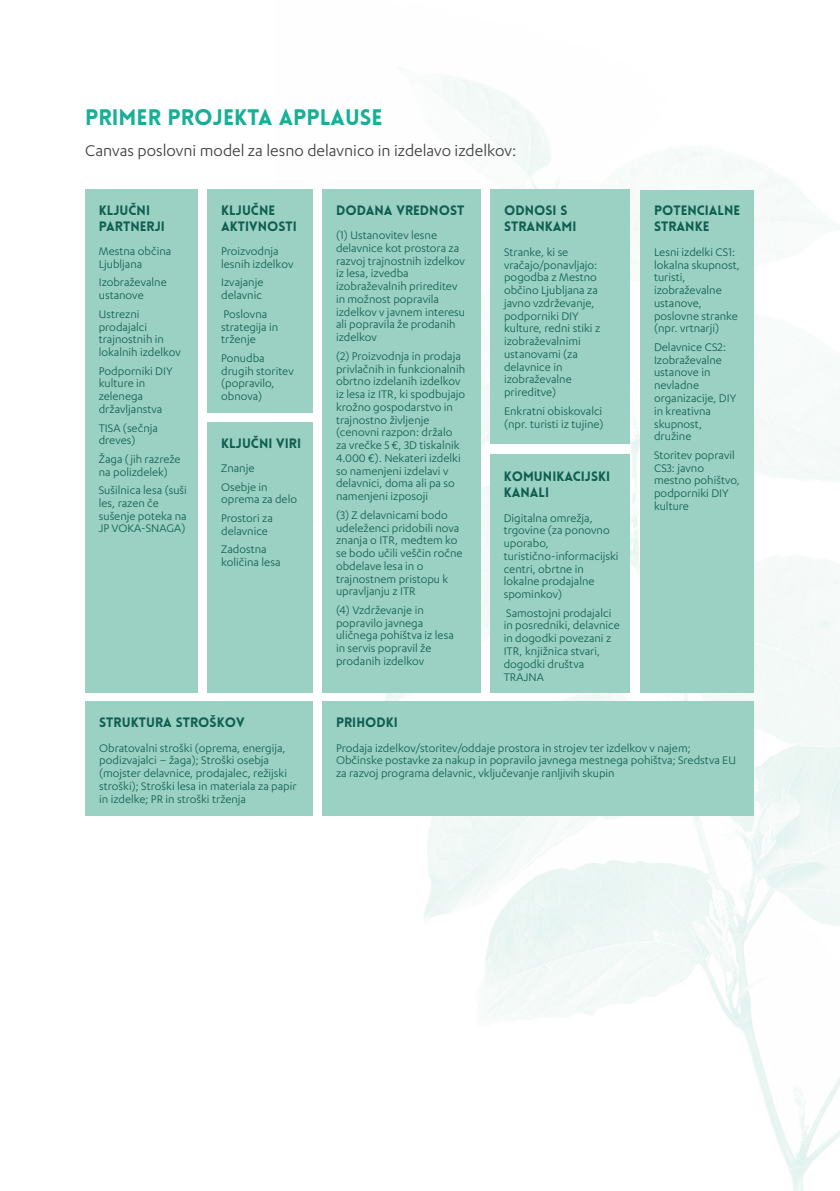
<style>
.page{position:relative;width:840px;height:1191px;background:#fff}
.page>*{position:absolute;margin:0;border:0;box-sizing:border-box;transform-origin:0 0}
.t1{font:900 22px "Lovelo";color:#17af95}
.t2{font:18px "Karbon";color:#3c3c3b}
.t3{font:900 13.4px/16px "Lovelo";color:#0f5f51}
.t4{font:12.8px/12.8px "Karbon";color:#0f5f51}
</style>
<div class="page">
<img style="left:274px;top:75px;width:565px;height:1116px">
<div style="left:85px;top:189px;width:113px;height:503px;background:#9bd1c2"></div>
<div style="left:207px;top:189px;width:105px;height:223px;background:#9bd1c2"></div>
<div style="left:322px;top:189px;width:158px;height:503px;background:#9bd1c2"></div>
<div style="left:207px;top:422px;width:105px;height:270px;background:#9bd1c2"></div>
<div style="left:490px;top:190px;width:139px;height:254px;background:#9bd1c2"></div>
<div style="left:490px;top:454px;width:139px;height:238px;background:#9bd1c2"></div>
<div style="left:640px;top:190px;width:113px;height:502px;background:#9bd1c2"></div>
<div style="left:85px;top:701px;width:227px;height:115px;background:#9bd1c2"></div>
<div style="left:322px;top:701px;width:431px;height:115px;background:#9bd1c2"></div>
<h1 class="t1" style="left:85px;top:103px;width:299px">PRIMER PROJEKTA APPLAUSE</h1>
<h2 class="t2" style="left:85px;top:141px;width:432px">Canvas poslovni model za lesno delavnico in izdelavo izdelkov:</h2>
<p class="t3" style="left:99px;top:202px;width:68px">KLJUČNI<br>PARTNERJI</p>
<p class="t4" style="left:99px;top:244px;width:74px">Mestna občina<br>Ljubljana</p>
<p class="t4" style="left:99px;top:276px;width:69px">Izobraževalne ustanove</p>
<p class="t4" style="left:99px;top:307px;width:84px">Ustrezni prodajalci trajnostnih in lokalnih izdelkov</p>
<p class="t4" style="left:99px;top:364px;width:75px">Podporniki DIY kulture in zelenega državljanstva</p>
<p class="t4" style="left:99px;top:421px;width:61px">TISA (sečnja dreves)</p>
<p class="t4" style="left:99px;top:452px;width:83px">Žaga ( jih razreže na polizdelek)</p>
<p class="t4" style="left:99px;top:483px;width:90px">Sušilnica lesa (suši les, razen če sušenje poteka na<br>JP VOKA-SNAGA)</p>
<p class="t3" style="left:221px;top:202px;width:77px">KLJUČNE<br>AKTIVNOSTI</p>
<p class="t4" style="left:221px;top:244px;width:74px">Proizvodnja lesnih izdelkov</p>
<p class="t4" style="left:221px;top:276px;width:44px">Izvajanje delavnic</p>
<p class="t4" style="left:221px;top:307px;width:59px">Poslovna strategija in trženje</p>
<p class="t4" style="left:221px;top:351px;width:74px">Ponudba drugih storitev (popravilo, obnova)</p>
<p class="t3" style="left:221px;top:435px;width:81px">KLJUČNI VIRI</p>
<p class="t4" style="left:221px;top:458px;width:48px;line-height:18.6px">Znanje<br>Osebje in</p>
<p class="t4" style="left:221px;top:490px;width:77px;line-height:18.6px">oprema za delo<br>Prostori za</p>
<p class="t4" style="left:221px;top:521px;width:48px;line-height:18.6px">delavnice<br>Zadostna</p>
<p class="t4" style="left:221px;top:555px;width:61px">količina lesa</p>
<p class="t3" style="left:336px;top:202px;width:130px">DODANA VREDNOST</p>
<p class="t4" style="left:336px;top:228px;width:131px">(1) Ustanovitev lesne delavnice kot prostora za razvoj trajnostnih izdelkov iz lesa, izvedba izobraževalnih prireditev in možnost popravila izdelkov v javnem interesu ali popravila že prodanih izdelkov</p>
<p class="t4" style="left:336px;top:349px;width:131px">(2) Proizvodnja in prodaja privlačnih in funkcionalnih obrtno izdelanih izdelkov iz lesa iz ITR, ki spodbujajo krožno gospodarstvo in trajnostno življenje (cenovni razpon: držalo za vrečke 5 €, 3D tiskalnik<br>4.000 €). Nekateri izdelki so namenjeni izdelavi v delavnici, doma ali pa so namenjeni izposoji</p>
<p class="t4" style="left:336px;top:508px;width:128px">(3) Z delavnicami bodo udeleženci pridobili nova znanja o ITR, medtem ko se bodo učili veščin ročne obdelave lesa in o trajnostnem pristopu k upravljanju z ITR</p>
<p class="t4" style="left:336px;top:603px;width:119px">(4) Vzdrževanje in popravilo javnega uličnega pohištva iz lesa in servis popravil že prodanih izdelkov</p>
<p class="t3" style="left:503px;top:203px;width:74px">ODNOSI S<br>STRANKAMI</p>
<p class="t4" style="left:503px;top:245px;width:98px">Stranke, ki se vračajo/ponavljajo: pogodba z Mestno občino Ljubljana za javno vzdrževanje, podporniki DIY kulture, redni stiki z izobraževalnimi ustanovami (za delavnice in izobraževalne prireditve)</p>
<p class="t4" style="left:503px;top:404px;width:101px">Enkratni obiskovalci (npr. turisti iz tujine)</p>
<p class="t3" style="left:503px;top:468px;width:108px">KOMUNIKACIJSKI<br>KANALI</p>
<p class="t4" style="left:503px;top:511px;width:116px">Digitalna omrežja, trgovine (za ponovno uporabo, turistično-informacijski centri, obrtne in lokalne prodajalne spominkov)</p>
<p class="t4" style="left:503px;top:606px;width:117px">Samostojni prodajalci in posredniki, delavnice in dogodki povezani z<br>ITR, knjižnica stvari, dogodki društva<br>TRAJNA</p>
<p class="t3" style="left:653px;top:203px;width:88px">POTENCIALNE<br>STRANKE</p>
<p class="t4" style="left:653px;top:245px;width:87px">Lesni izdelki CS1: lokalna skupnost, turisti, izobraževalne ustanove, poslovne stranke (npr. vrtnarji)</p>
<p class="t4" style="left:653px;top:340px;width:84px">Delavnice CS2:<br>Izobraževalne ustanove in nevladne organizacije, DIY in kreativna skupnost, družine</p>
<p class="t4" style="left:653px;top:448px;width:87px">Storitev popravil<br>CS3: javno mestno pohištvo, podporniki DIY kulture</p>
<p class="t3" style="left:99px;top:714px;width:147px">STRUKTURA STROŠKOV</p>
<p class="t4" style="left:99px;top:741px;width:199px">Obratovalni stroški (oprema, energija, podizvajalci – žaga); Stroški osebja (mojster delavnice, prodajalec, režijski stroški); Stroški lesa in materiala za papir in izdelke; PR in stroški trženja</p>
<p class="t3" style="left:336px;top:714px;width:63px">PRIHODKI</p>
<p class="t4" style="left:336px;top:741px;width:401px">Prodaja izdelkov/storitev/oddaje prostora in strojev ter izdelkov v najem;<br>Občinske postavke za nakup in popravilo javnega mestnega pohištva; Sredstva EU za razvoj programa delavnic, vključevanje ranljivih skupin</p>
</div>
